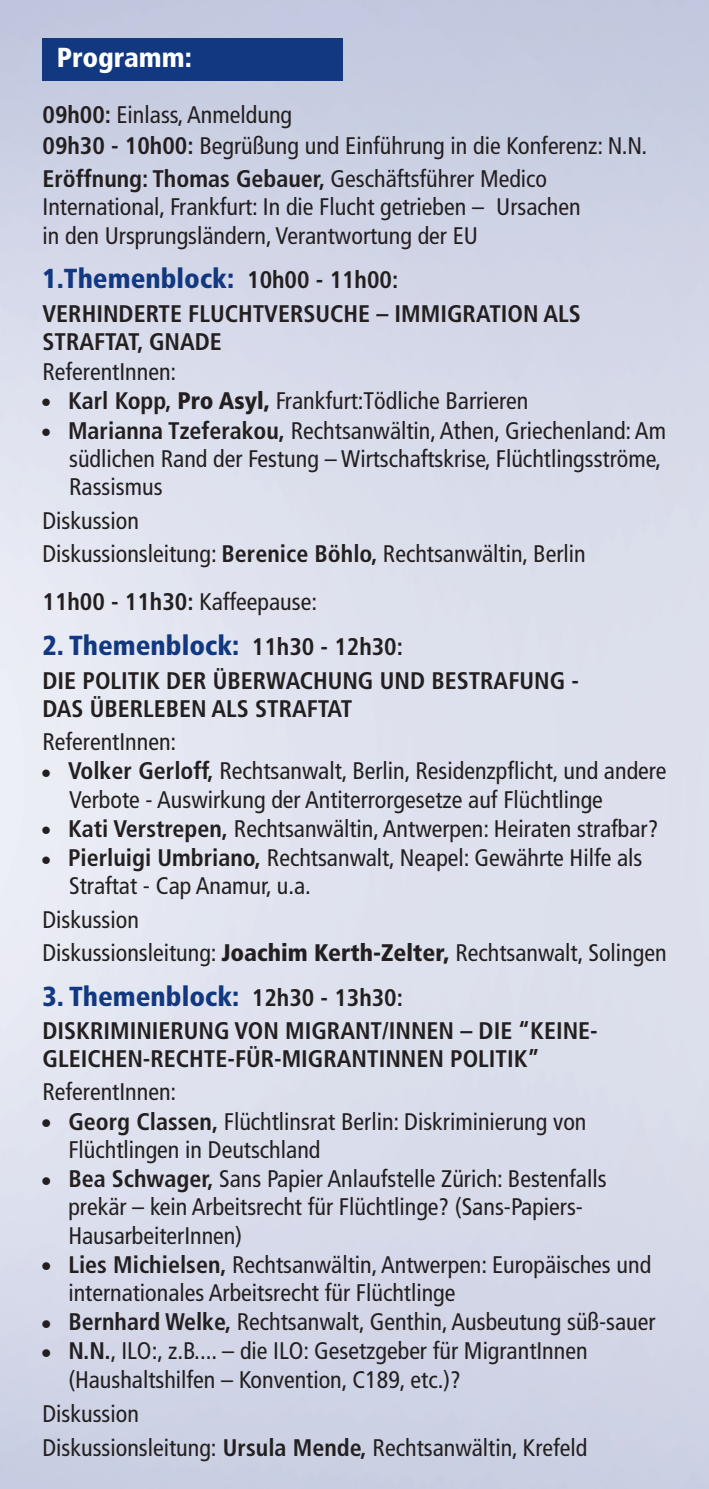
<style>
.page{position:relative;width:709px;height:1489px;background:#fff}
.page>*{position:absolute;margin:0;border:0;box-sizing:border-box;transform-origin:0 0}
.t1{font:900 condensed 27.5px "Frutiger";color:#113880}
.t2{font:900 condensed 27.5px "Frutiger";color:#fff}
.t3{font:condensed 24px/28.8px "Frutiger";color:#231f20}
.t4{font:700 condensed 24px/33.8px "Frutiger";color:#231f20}
.s1{font-weight:700}
.s2{font-weight:900}
.s3{font-weight:400}
</style>
<div class="page">
<img style="left:0;top:0;width:709px;height:1488px">
<div style="left:43px;top:38px;width:299px;height:43px;background:#113880"></div>
<svg style="left:43px;top:399px;width:7px;height:7px"></svg>
<svg style="left:43px;top:428px;width:7px;height:8px"></svg>
<svg style="left:42px;top:769px;width:8px;height:8px"></svg>
<svg style="left:42px;top:827px;width:8px;height:7px"></svg>
<svg style="left:42px;top:856px;width:8px;height:7px"></svg>
<svg style="left:42px;top:1119px;width:8px;height:7px"></svg>
<svg style="left:42px;top:1176px;width:8px;height:8px"></svg>
<svg style="left:42px;top:1262px;width:8px;height:8px"></svg>
<svg style="left:42px;top:1319px;width:8px;height:8px"></svg>
<svg style="left:42px;top:1348px;width:8px;height:8px"></svg>
<p class="t2" style="left:57px;top:46px;width:137px">Programm:</p>
<p class="t3" style="left:43px;top:100px;width:606px;line-height:32.2px"><span class="s1">09h00:</span> Einlass, Anmeldung<br><span class="s1">09h30 - 10h00:</span> Begrüßung und Einführung in die Konferenz: N.N.<br><span class="s1">Eröffnung: Thomas Gebauer,</span> Geschäftsführer Medico</p>
<p class="t3" style="left:43px;top:195px;width:539px">International, Frankfurt: In die Flucht getrieben – Ursachen in den Ursprungsländern, Verantwortung der EU</p>
<p class="t4" style="left:43px;top:265px;width:540px;text-indent:205px">10h00 - 11h00:<br>VERHINDERTE FLUCHTVERSUCHE – IMMIGRATION ALS</p>
<p class="t4" style="left:43px;top:327px;width:181px">STRAFTAT, GNADE</p>
<p class="t3" style="left:68px;top:359px;width:599px;text-indent:-26px">ReferentInnen:<br><span class="s1">Karl Kopp,</span> <span class="s2">Pro Asyl,</span> Frankfurt:Tödliche Barrieren<br><span class="s1">Marianna Tzeferakou,</span> Rechtsanwältin, Athen, Griechenland: Am südlichen Rand der Festung – Wirtschaftskrise, Flüchtlingsströme, Rassismus</p>
<p class="t3" style="left:42px;top:506px;width:544px;line-height:32.8px">Diskussion<br>Diskussionsleitung: <span class="s1">Berenice Böhlo,</span> Rechtsanwältin, Berlin</p>
<p class="t4" style="left:252px;top:582px;width:153px;line-height:44.2px;text-indent:-209px">11h00 - 11h30: <span class="s3">Kaffeepause:<br></span>11h30 - 12h30:</p>
<p class="t4" style="left:42px;top:668px;width:538px;line-height:28.5px">DIE POLITIK DER ÜBERWACHUNG UND BESTRAFUNG -<br>DAS ÜBERLEBEN ALS STRAFTAT</p>
<p class="t3" style="left:68px;top:729px;width:600px;text-indent:-26px">ReferentInnen:<br><span class="s1">Volker Gerloff,</span> Rechtsanwalt, Berlin, Residenzpflicht, und andere Verbote - Auswirkung der Antiterrorgesetze auf Flüchtlinge<br><span class="s1">Kati Verstrepen,</span> Rechtsanwältin, Antwerpen: Heiraten strafbar?<br><span class="s1">Pierluigi Umbriano,</span> Rechtsanwalt, Neapel: Gewährte Hilfe als Straftat - Cap Anamur, u.a.</p>
<p class="t3" style="left:42px;top:905px;width:625px;line-height:33px">Diskussion<br>Diskussionsleitung: <span class="s2">Joachim Kerth-Zelter,</span> Rechtsanwalt, Solingen</p>
<p class="t4" style="left:42px;top:983px;width:557px;line-height:33px;text-indent:209px">12h30 - 13h30:<br>DISKRIMINIERUNG VON MIGRANT/INNEN – DIE “KEINE-</p>
<p class="t4" style="left:42px;top:1044px;width:499px">GLEICHEN-RECHTE-FÜR-MIGRANTINNEN POLITIK”</p>
<p class="t3" style="left:68px;top:1079px;width:588px;text-indent:-26px">ReferentInnen:<br><span class="s1">Georg Classen,</span> Flüchtlinsrat Berlin: Diskriminierung von Flüchtlingen in Deutschland<br><span class="s1">Bea Schwager,</span> Sans Papier Anlaufstelle Zürich: Bestenfalls prekär – kein Arbeitsrecht für Flüchtlinge? (Sans-Papiers-HausarbeiterInnen)<br><span class="s1">Lies Michielsen,</span> Rechtsanwältin, Antwerpen: Europäisches und internationales Arbeitsrecht für Flüchtlinge<br><span class="s1">Bernhard Welke,</span> Rechtsanwalt, Genthin, Ausbeutung süß-sauer <span class="s1">N.N.</span>, ILO:, z.B.... – die ILO: Gesetzgeber für MigrantInnen (Haushaltshilfen – Konvention, C189, etc.)?</p>
<p class="t3" style="left:42px;top:1398px;width:546px;line-height:34.2px">Diskussion<br>Diskussionsleitung: <span class="s1">Ursula Mende,</span> Rechtsanwältin, Krefeld</p>
<p class="t1" style="left:42px;top:267px;width:193px">1.Themenblock:</p>
<p class="t1" style="left:42px;top:634px;width:198px">2. Themenblock:</p>
<p class="t1" style="left:42px;top:985px;width:198px">3. Themenblock:</p>
</div>
